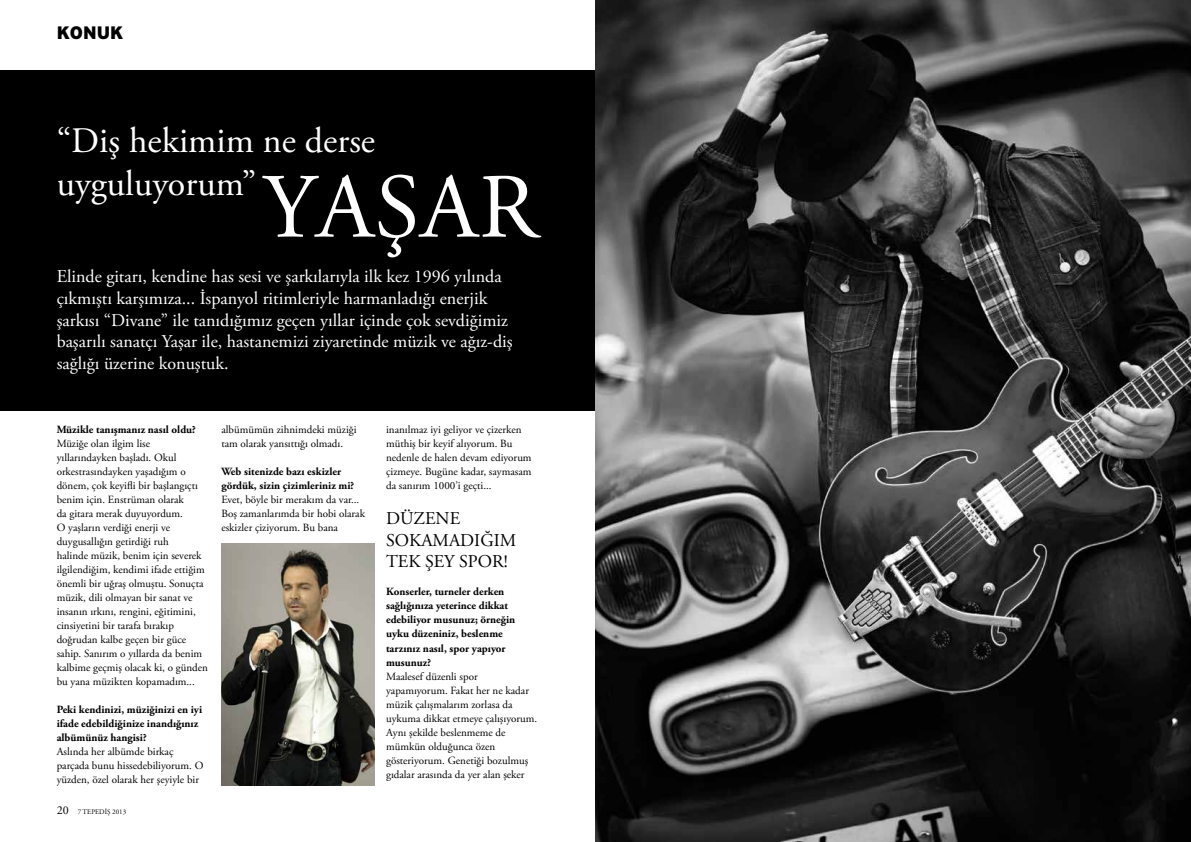
<style>
.page{position:relative;width:1191px;height:842px;background:#fff}
.page>*{position:absolute;margin:0;border:0;box-sizing:border-box;transform-origin:0 0}
.t1{font:91.6px "Adobe Garamond Pro";letter-spacing:.01em;color:#fff}
.t2{font:35.9px/43.1px "Adobe Garamond Pro";color:#fff}
.t3{font:18px/21.6px "Adobe Garamond Pro";color:#fff}
.t4{font:18px/21.6px "Adobe Garamond Pro";color:#000}
.t5{font:900 18px "Interstate";color:#000}
.t6{font:12px "Adobe Garamond Pro";color:#000}
.t7{font:11px/14px "Adobe Garamond Pro";color:#000}
.t8{font:700 11px/14px "Adobe Garamond Pro";color:#000}
.t9{font:7px "Adobe Garamond Pro";color:#000}
</style>
<div class="page">
<div style="left:0;top:71px;width:595px;height:340px;background:#000"></div>
<img style="left:595px;top:0;width:596px;height:842px">
<img style="left:221px;top:544px;width:153px;height:241px">
<h3 class="t5" style="left:57px;top:22px;width:68px">KONUK</h3>
<h2 class="t2" style="left:57px;top:120px;width:320px">“Diş hekimim ne derse uyguluyorum”</h2>
<h1 class="t1" style="left:263px;top:152px;width:277px">YAŞAR</h1>
<p class="t3" style="left:57px;top:266px;width:457px">Elinde gitarı, kendine has sesi ve şarkılarıyla ilk kez 1996 yılında çıkmıştı karşımıza... İspanyol ritimleriyle harmanladığı enerjik şarkısı “Divane” ile tanıdığımız geçen yıllar içinde çok sevdiğimiz başarılı sanatçı Yaşar ile, hastanemizi ziyaretinde müzik ve ağız-diş sağlığı üzerine konuştuk.</p>
<p class="t8" style="left:57px;top:422px;width:141px">Müzikle tanışmanız nasıl oldu?</p>
<p class="t7" style="left:57px;top:437px;width:153px">Müziğe olan ilgim lise yıllarındayken başladı. Okul orkestrasındayken yaşadığım o dönem, çok keyifli bir başlangıçtı benim için. Enstrüman olarak<br>da gitara merak duyuyordum.<br>O yaşların verdiği enerji ve duygusallığın getirdiği ruh<br>halinde müzik, benim için severek ilgilendiğim, kendimi ifade ettiğim önemli bir uğraş olmuştu. Sonuçta müzik, dili olmayan bir sanat ve insanın ırkını, rengini, eğitimini, cinsiyetini bir tarafa bırakıp doğrudan kalbe geçen bir güce sahip. Sanırım o yıllarda da benim kalbime geçmiş olacak ki, o günden bu yana müzikten kopamadım...</p>
<p class="t8" style="left:57px;top:702px;width:147px">Peki kendinizi, müziğinizi en iyi ifade edebildiğinize inandığınız albümünüz hangisi?</p>
<p class="t7" style="left:57px;top:745px;width:147px">Aslında her albümde birkaç parçada bunu hissedebiliyorum. O yüzden, özel olarak her şeyiyle bir</p>
<p class="t6" style="left:57px;top:803px;width:13px">20</p>
<p class="t9" style="left:78px;top:807px;width:50px">7 TEPEDİŞ 2013</p>
<p class="t7" style="left:221px;top:423px;width:137px">albümümün zihnimdeki müziği tam olarak yansıttığı olmadı.</p>
<p class="t8" style="left:221px;top:464px;width:134px">Web sitenizde bazı eskizler gördük, sizin çizimleriniz mi?</p>
<p class="t7" style="left:221px;top:493px;width:145px">Evet, böyle bir merakım da var...<br>Boş zamanlarımda bir hobi olarak eskizler çiziyorum. Bu bana</p>
<p class="t7" style="left:386px;top:423px;width:147px">inanılmaz iyi geliyor ve çizerken müthiş bir keyif alıyorum. Bu nedenle de halen devam ediyorum çizmeye. Bugüne kadar, saymasam da sanırım 1000’i geçti...</p>
<h3 class="t4" style="left:386px;top:508px;width:132px">DÜZENE<br>SOKAMADIĞIM<br>TEK ŞEY SPOR!</h3>
<p class="t8" style="left:386px;top:585px;width:131px">Konserler, turneler derken sağlığınıza yeterince dikkat edebiliyor musunuz; örneğin uyku düzeniniz, beslenme tarzınız nasıl, spor yapıyor musunuz?</p>
<p class="t7" style="left:386px;top:669px;width:153px">Maalesef düzenli spor yapamıyorum. Fakat her ne kadar müzik çalışmalarım zorlasa da uykuma dikkat etmeye çalışıyorum.<br>Aynı şekilde beslenmeme de mümkün olduğunca özen gösteriyorum. Genetiği bozulmuş gıdalar arasında da yer alan şeker</p>
</div>
